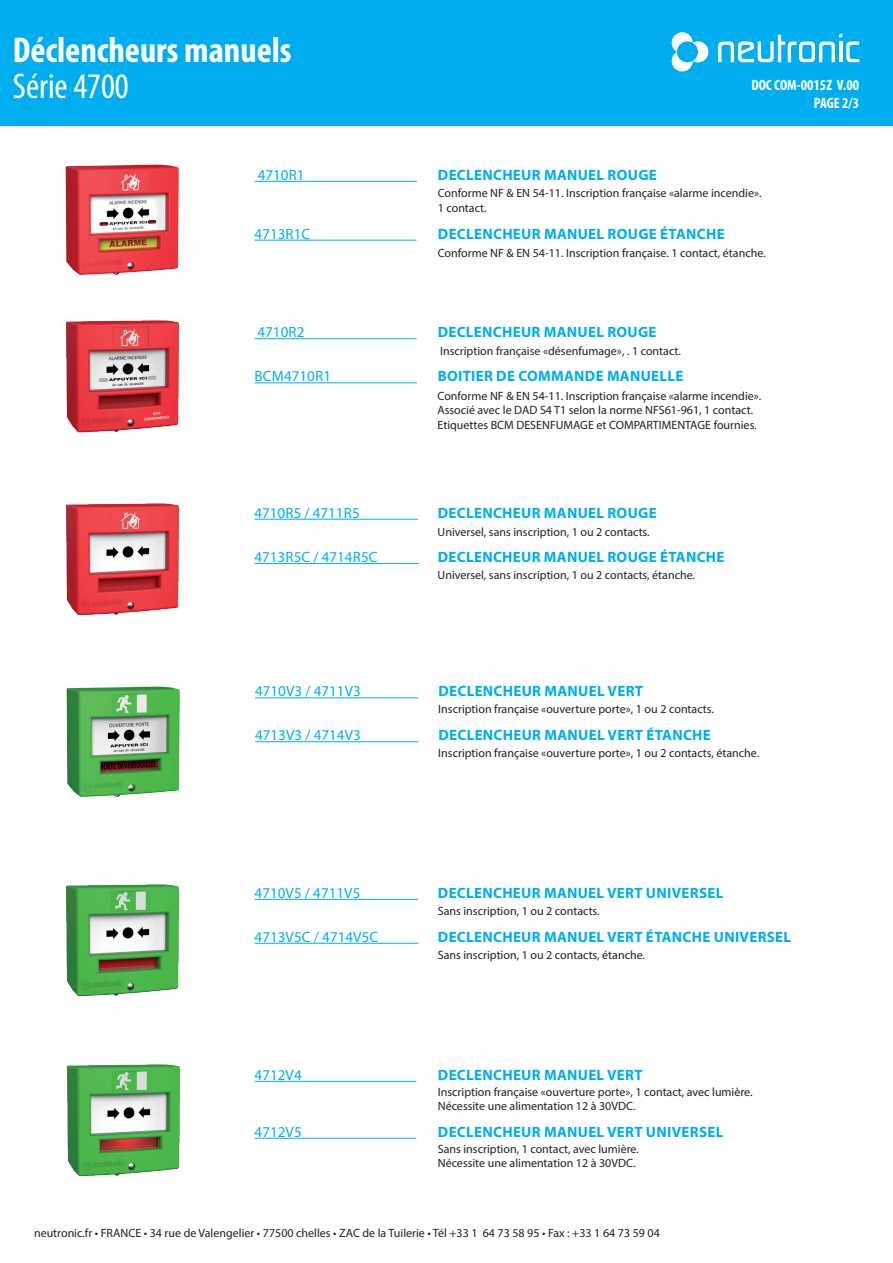
<style>
.page{position:relative;width:893px;height:1263px;background:#fff}
.page>*{position:absolute;margin:0;border:0;box-sizing:border-box;transform-origin:0 0}
.t1{font:700 condensed 36px "Myriad Pro";color:#fff}
.t2{font:condensed 36px "Myriad Pro";color:#fff}
.t3{font:700 15px "Myriad Pro";letter-spacing:.02em;color:#00aeef}
.t4{font:15px "Myriad Pro";color:#00aeef}
.t5{font:700 condensed 15px/18px "Myriad Pro";color:#fff;text-align:right}
.t6{font:12px/14.4px "Myriad Pro";color:#231f20}
</style>
<div class="page">
<div style="left:0;top:0;width:893px;height:126px;background:#00aeef"></div>
<svg style="left:718px;top:33px;width:141px;height:29px"></svg>
<svg style="left:671px;top:32px;width:37px;height:40px"></svg>
<hr style="left:255px;top:181px;width:162px;height:1px;background:#00aeef">
<hr style="left:254px;top:338px;width:163px;height:1px;background:#00aeef">
<hr style="left:255px;top:240px;width:161px;height:1px;background:#00aeef">
<hr style="left:255px;top:382px;width:162px;height:1px;background:#00aeef">
<hr style="left:255px;top:519px;width:163px;height:1px;background:#00aeef">
<hr style="left:255px;top:563px;width:163px;height:1px;background:#00aeef">
<hr style="left:255px;top:899px;width:163px;height:1px;background:#00aeef">
<hr style="left:255px;top:697px;width:163px;height:1px;background:#00aeef">
<hr style="left:255px;top:741px;width:163px;height:1px;background:#00aeef">
<hr style="left:255px;top:943px;width:163px;height:1px;background:#00aeef">
<hr style="left:255px;top:1138px;width:161px;height:1px;background:#00aeef">
<hr style="left:255px;top:1081px;width:161px;height:1px;background:#00aeef">
<img style="left:65px;top:164px;width:114px;height:111px">
<img style="left:66px;top:320px;width:113px;height:112px">
<img style="left:66px;top:503px;width:113px;height:112px">
<img style="left:66px;top:884px;width:113px;height:113px">
<img style="left:66px;top:686px;width:114px;height:111px">
<img style="left:67px;top:1064px;width:113px;height:113px">
<h1 class="t1" style="left:13px;top:28px;width:280px">Déclencheurs manuels</h1>
<h1 class="t2" style="left:13px;top:65px;width:118px">Série 4700</h1>
<p class="t5" style="left:751px;top:76px;width:109px">DOC COM-0015Z V.00<br>PAGE 2/3</p>
<p class="t4" style="left:258px;top:166px;width:48px">4710r1</p>
<p class="t3" style="left:438px;top:165px;width:219px">DECLENCHEU R MANUEL ROUGE</p>
<p class="t6" style="left:438px;top:186px;width:325px">Conforme NF &amp; EN 54-11. Inscription française «alarme incendie».<br>1 contact.</p>
<p class="t4" style="left:255px;top:224px;width:57px">4713R1C</p>
<p class="t3" style="left:438px;top:224px;width:241px">DECLENCHEU R MANUEL ROUGE ÉTANCH</p>
<p class="t3" style="left:717px;top:224px;width:10px">E</p>
<p class="t6" style="left:438px;top:246px;width:329px">Conforme NF &amp; EN 54-11. Inscription française. 1 contact, étanche.</p>
<p class="t4" style="left:258px;top:323px;width:48px">4710r2</p>
<p class="t3" style="left:438px;top:322px;width:219px">DECLENCHEU R MANUEL ROUGE</p>
<p class="t6" style="left:440px;top:343px;width:242px">Inscription française «désenfumage», . 1 contact.</p>
<p class="t4" style="left:255px;top:367px;width:78px">BCM4710R1</p>
<p class="t3" style="left:438px;top:366px;width:93px">BOITIER DE COMMAND</p>
<p class="t3" style="left:596px;top:366px;width:23px">E MAN</p>
<p class="t3" style="left:641px;top:366px;width:44px">UELLE</p>
<p class="t6" style="left:437px;top:389px;width:325px">Conforme NF &amp; EN 54-11. Inscription française «alarme incendie».<br>Associé avec le DAD S4 T1 selon la norme NFS61-961, 1 contact.<br>Etiquettes BCM DESENFUMAGE et COMPARTIMENTAGE fournies.</p>
<p class="t4" style="left:255px;top:503px;width:107px">4710R5 / 4711R5</p>
<p class="t4" style="left:255px;top:548px;width:125px">4713R5C / 4714R5C</p>
<p class="t3" style="left:438px;top:503px;width:219px">DECLENCHEU R MANUEL ROUGE</p>
<p class="t3" style="left:438px;top:547px;width:241px">DECLENCHEU R MANUEL ROUGE ÉTANCH</p>
<p class="t3" style="left:717px;top:547px;width:10px">E</p>
<p class="t6" style="left:438px;top:524px;width:214px">Universel, sans inscription, 1 ou 2 contacts.</p>
<p class="t6" style="left:438px;top:568px;width:259px">Universel, sans inscription, 1 ou 2 contacts, étanche.</p>
<p class="t4" style="left:255px;top:682px;width:107px">4710v3 / 4711v3</p>
<p class="t4" style="left:255px;top:726px;width:107px">4713v3 / 4714v3</p>
<p class="t3" style="left:438px;top:681px;width:197px">DECLENCHEU R MANUEL VERT</p>
<p class="t3" style="left:438px;top:725px;width:227px">DECLENCHEU R MANUEL VERT ÉTANCH</p>
<p class="t3" style="left:703px;top:725px;width:10px">E</p>
<p class="t6" style="left:438px;top:702px;width:277px">Inscription française «ouverture porte», 1 ou 2 contacts.</p>
<p class="t6" style="left:438px;top:746px;width:323px">Inscription française «ouverture porte», 1 ou 2 contacts, étanche.</p>
<p class="t4" style="left:255px;top:883px;width:107px">4710v5 / 4711v5</p>
<p class="t3" style="left:438px;top:883px;width:286px">DECLENCHEU R MANUEL VERT UNIVERSEL</p>
<p class="t6" style="left:438px;top:903px;width:163px">Sans inscription, 1 ou 2 contacts.</p>
<p class="t4" style="left:255px;top:927px;width:123px">4713v5c / 4714v5c</p>
<p class="t3" style="left:438px;top:927px;width:227px">DECLENCHEU R MANUEL VERT ÉTANCH</p>
<p class="t3" style="left:702px;top:927px;width:89px">E UNIVERSEL</p>
<p class="t6" style="left:438px;top:947px;width:209px">Sans inscription, 1 ou 2 contacts, étanche.</p>
<p class="t4" style="left:255px;top:1065px;width:49px">4712v4</p>
<p class="t3" style="left:438px;top:1065px;width:197px">DECLENCHEU R MANUEL VERT</p>
<p class="t6" style="left:438px;top:1084px;width:316px">Inscription française «ouverture porte», 1 contact, avec lumière.<br>Nécessite une alimentation 12 à 30VDC.</p>
<p class="t4" style="left:255px;top:1122px;width:49px">4712v5</p>
<p class="t3" style="left:438px;top:1122px;width:286px">DECLENCHEU R MANUEL VERT UNIVERSEL</p>
<p class="t6" style="left:438px;top:1141px;width:203px">Sans inscription, 1 contact, avec lumière.<br>Nécessite une alimentation 12 à 30VDC.</p>
<p class="t6" style="left:34px;top:1226px;width:627px">neutronic.fr • FRANCE • 34 rue de Valengelier • 77500 chelles • ZAC de la Tuilerie • Tél +33 1 64 73 58 95 • Fax : +33 1 64 73 59 04</p>
</div>
